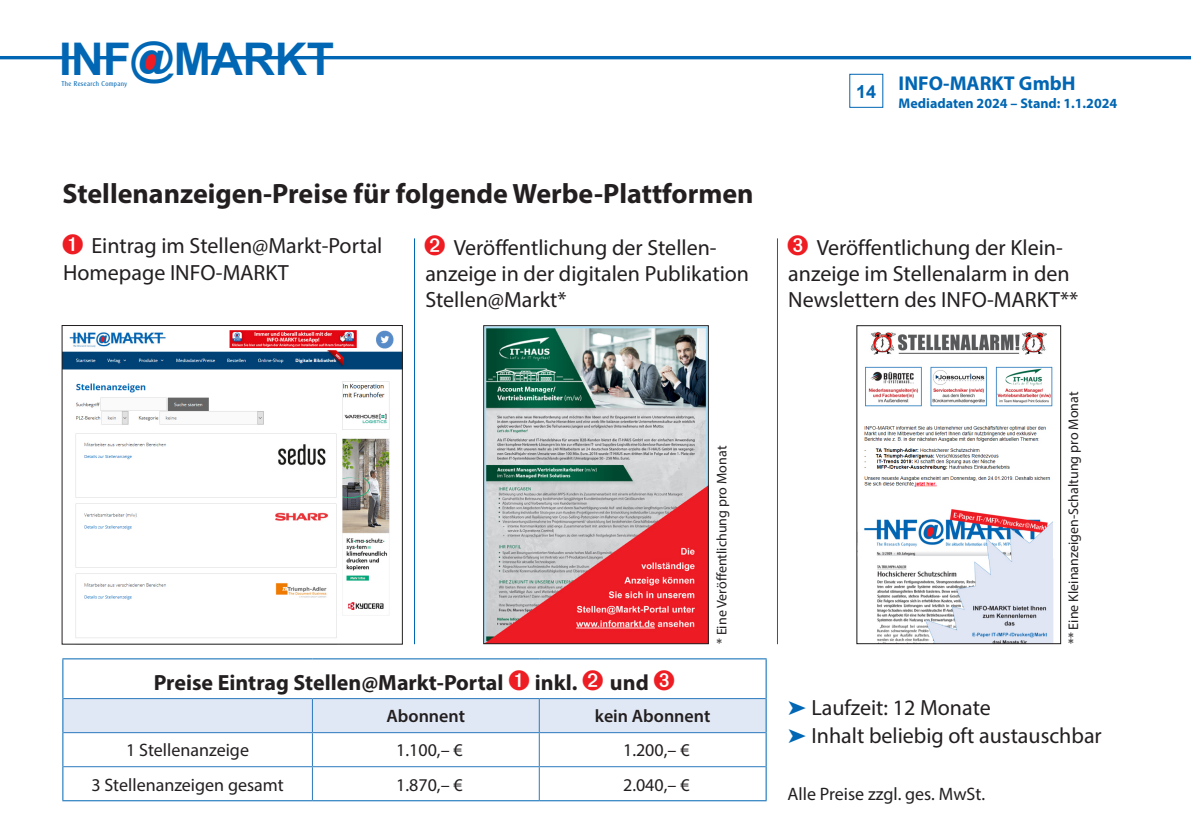
<style>
.page{position:relative;width:1191px;height:840px;background:#fff}
.page>*{position:absolute;margin:0;border:0;box-sizing:border-box;transform-origin:0 0}
.t1{font:700 45.2px "Arial";letter-spacing:-.005em;color:#0166b3}
.t2{font:700 28px "Myriad Pro";color:#231f20}
.t3{font:22px/26px "Myriad Pro";color:#231f20}
.t4{font:700 22px "Myriad Pro";color:#231f20}
.t5{font:700 20px "Myriad Pro";color:#0166b3}
.t6{font:18px "Myriad Pro";color:#231f20}
.t7{font:600 18px "Myriad Pro";color:#231f20}
.t8{font:14px "Myriad Pro";color:#231f20}
.t9{font:700 14px "Myriad Pro";color:#0166b3}
.t10{font:6.8px "Cleargothic";letter-spacing:.06em;color:#0166b3;scale:.9 1}
.s1{font-size:45px}
.s2{color:#ee1d23}
.s3{color:#0166b3}
</style>
<div class="page">
<div style="left:849px;top:74px;width:34px;height:34px;border:1px solid #0166b3"></div>
<hr style="left:0;top:56px;width:77px;height:3px;background:#0166b3">
<hr style="left:205px;top:56px;width:15px;height:3px;background:#0166b3">
<hr style="left:96px;top:56px;width:16px;height:3px;background:#0166b3">
<hr style="left:232px;top:56px;width:18px;height:3px;background:#0166b3">
<hr style="left:264px;top:56px;width:18px;height:3px;background:#0166b3">
<hr style="left:293px;top:56px;width:898px;height:3px;background:#0166b3">
<svg style="left:141px;top:52px;width:18px;height:21px"></svg>
<img style="left:485px;top:327px;width:222px;height:315px">
<div style="left:483px;top:325px;width:226px;height:319px;border:1px solid #231f20"></div>
<img style="left:864px;top:332px;width:190px;height:309px">
<div style="left:856px;top:325px;width:205px;height:318px;border:1px solid #231f20"></div>
<img style="left:64px;top:330px;width:337px;height:308px">
<div style="left:62px;top:325px;width:341px;height:319px;border:1px solid #231f20"></div>
<hr style="left:414px;top:238px;width:1px;height:405px;background:#0166b3">
<hr style="left:777px;top:238px;width:1px;height:405px;background:#0166b3">
<svg style="left:63px;top:659px;width:702px;height:140px"></svg>
<div style="left:63px;top:698px;width:702px;height:33px;background:#e1e8f5"></div>
<hr style="left:63px;top:697px;width:249px;height:1px;background:#2b79be">
<hr style="left:312px;top:697px;width:227px;height:1px;background:#2b79be">
<hr style="left:312px;top:698px;width:1px;height:33px;background:#2b79be">
<hr style="left:539px;top:697px;width:226px;height:1px;background:#2b79be">
<hr style="left:539px;top:698px;width:1px;height:33px;background:#2b79be">
<hr style="left:63px;top:731px;width:249px;height:1px;background:#2b79be">
<hr style="left:312px;top:731px;width:227px;height:1px;background:#2b79be">
<hr style="left:312px;top:732px;width:1px;height:33px;background:#2b79be">
<hr style="left:539px;top:731px;width:226px;height:1px;background:#2b79be">
<hr style="left:539px;top:732px;width:1px;height:33px;background:#2b79be">
<hr style="left:63px;top:765px;width:249px;height:1px;background:#2b79be">
<hr style="left:312px;top:765px;width:227px;height:1px;background:#2b79be">
<hr style="left:312px;top:766px;width:1px;height:33px;background:#2b79be">
<hr style="left:539px;top:765px;width:226px;height:1px;background:#2b79be">
<hr style="left:539px;top:766px;width:1px;height:33px;background:#2b79be">
<hr style="left:62px;top:658px;width:250px;height:1px;background:#0166b3">
<hr style="left:62px;top:659px;width:1px;height:39px;background:#0166b3">
<hr style="left:312px;top:658px;width:227px;height:1px;background:#0166b3">
<hr style="left:539px;top:658px;width:227px;height:1px;background:#0166b3">
<hr style="left:765px;top:659px;width:1px;height:39px;background:#0166b3">
<hr style="left:62px;top:698px;width:1px;height:34px;background:#0166b3">
<hr style="left:765px;top:698px;width:1px;height:34px;background:#0166b3">
<hr style="left:62px;top:732px;width:1px;height:34px;background:#0166b3">
<hr style="left:765px;top:732px;width:1px;height:34px;background:#0166b3">
<hr style="left:62px;top:766px;width:1px;height:33px;background:#0166b3">
<hr style="left:765px;top:766px;width:1px;height:33px;background:#0166b3">
<hr style="left:62px;top:799px;width:250px;height:1px;background:#0166b3">
<hr style="left:312px;top:799px;width:227px;height:1px;background:#0166b3">
<hr style="left:539px;top:799px;width:227px;height:1px;background:#0166b3">
<h1 class="t1" style="left:59px;top:27px;width:277px">INF<span class="s1">@</span>MARKT</h1>
<p class="t10" style="left:62px;top:79px;width:74px">The Research Company</p>
<p class="t2" style="left:62px;top:175px;width:693px">Stellenanzeigen-Preise für folgende Werbe-Plattformen</p>
<p class="t3" style="left:425px;top:234px;width:325px;text-indent:28px">Veröffentlichung der Stellen&shy;anzeige in der digitalen Publikation<br>Stellen@Markt*</p>
<p class="t3" style="left:91px;top:232px;width:292px">Eintrag im Stellen@Markt-Portal</p>
<p class="t3" style="left:63px;top:258px;width:227px">Homepage INFO-MARKT</p>
<p class="t8" style="left:713px;top:643px;width:200px;rotate:-90deg">* Eine Veröffentlichung pro Monat</p>
<p class="t4" style="left:154px;top:667px;width:523px">Preise Eintrag Stellen@Markt-Portal <span class="s2">➊</span> inkl. <span class="s2">➋</span> und <span class="s2">➌</span></p>
<p class="t7" style="left:386px;top:704px;width:80px">Abonnent</p>
<p class="t7" style="left:595px;top:704px;width:117px">kein Abonnent</p>
<p class="t6" style="left:126px;top:738px;width:124px">1 Stellenanzeige</p>
<p class="t6" style="left:396px;top:738px;width:68px">1.100,– €</p>
<p class="t6" style="left:623px;top:738px;width:68px">1.200,– €</p>
<p class="t6" style="left:91px;top:772px;width:194px">3 Stellenanzeigen gesamt</p>
<p class="t6" style="left:396px;top:772px;width:68px">1.870,– €</p>
<p class="t6" style="left:623px;top:772px;width:68px">2.040,– €</p>
<p class="t5" style="left:856px;top:70px;width:221px"><sub>14</sub> INFO-MARKT GmbH</p>
<p class="t9" style="left:898px;top:94px;width:220px">Mediadaten 2024 – Stand: 1.1.2024</p>
<p class="t3" style="left:788px;top:234px;width:291px;text-align:center">Veröffentlichung der Klein&shy;anzeige im Stellenalarm in den<br>Newslettern des INFO-MARKT**</p>
<p class="t8" style="left:1064px;top:643px;width:254px;rotate:-90deg">** Eine Kleinanzeigen-Schaltung pro Monat</p>
<p class="t3" style="left:788px;top:693px;width:315px;line-height:28px"><span class="s3">➤</span> Laufzeit: 12 Monate<br><span class="s3">➤</span> Inhalt beliebig oft austauschbar</p>
<p class="t6" style="left:787px;top:782px;width:199px">Alle Preise zzgl. ges. MwSt.</p>
</div>
